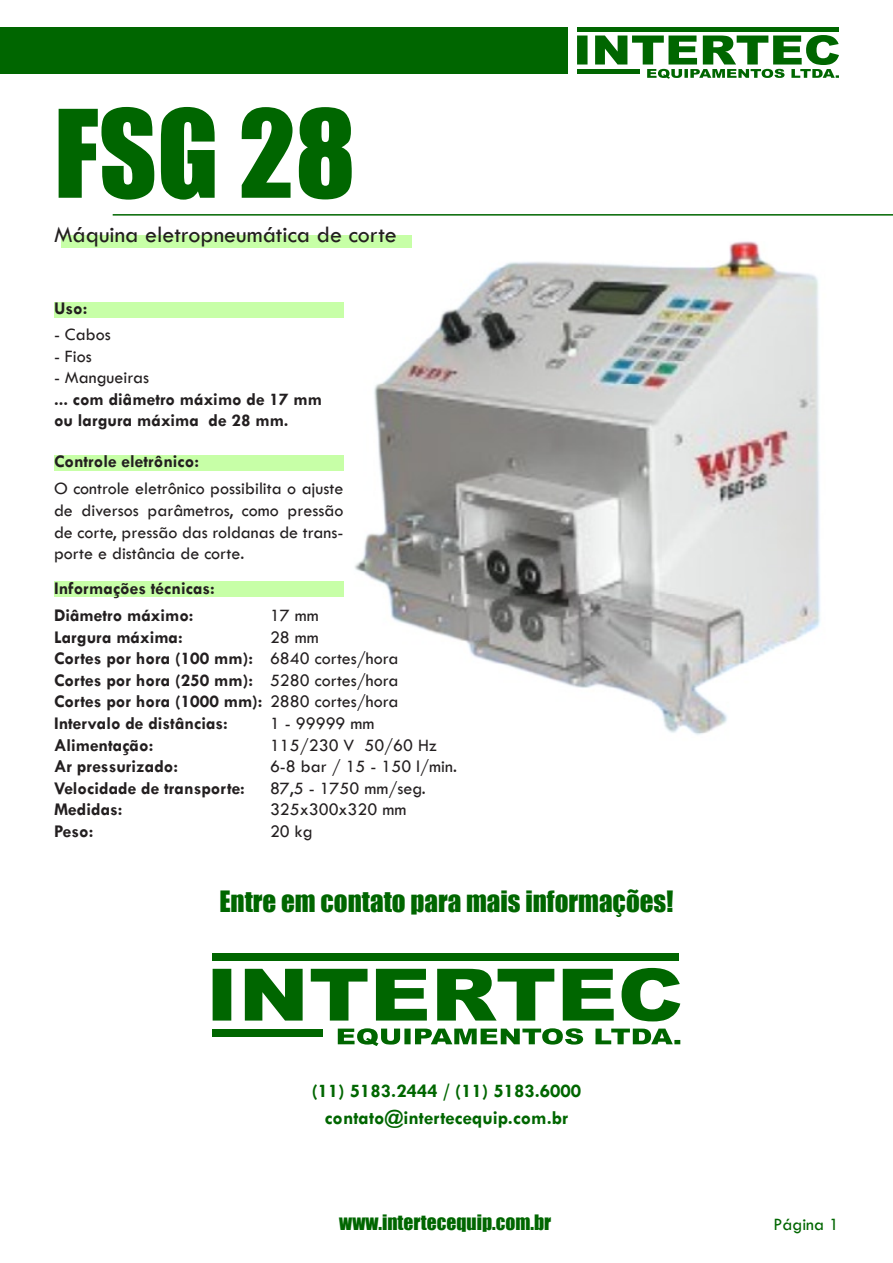
<style>
.page{position:relative;width:893px;height:1263px;background:#fff}
.page>*{position:absolute;margin:0;border:0;box-sizing:border-box;transform-origin:0 0}
.t1{font:112.5px "Impact";color:#060}
.t2{font:27px "Impact";color:#060}
.t3{font:24px "Tw Cen";color:#231f20}
.t4{font:700 19.5px "Tw Cen";color:#060}
.t5{font:19.5px "Impact";color:#060}
.t6{font:700 18px/21.6px "Tw Cen";color:#231f20}
.t7{font:18px/21.6px "Tw Cen";color:#231f20;text-align:justify}
.t8{font:18px "Tw Cen";color:#060}
.s1{font-weight:400}
</style>
<div class="page">
<svg style="left:577px;top:35px;width:262px;height:44px"></svg>
<hr style="left:577px;top:27px;width:261px;height:4px;background:#060">
<hr style="left:577px;top:69px;width:62px;height:4px;background:#060">
<div style="left:0;top:27px;width:568px;height:46px;background:#060"></div>
<img style="left:306px;top:241px;width:514px;height:494px">
<div style="left:62px;top:235px;width:350px;height:13px;background:#c7ffa7"></div>
<hr style="left:113px;top:214px;width:780px;height:2px;background:#060">
<div style="left:54px;top:302px;width:289px;height:16px;background:#c7ffa7"></div>
<div style="left:54px;top:455px;width:289px;height:15px;background:#c7ffa7"></div>
<div style="left:54px;top:582px;width:289px;height:15px;background:#c7ffa7"></div>
<svg style="left:213px;top:968px;width:467px;height:53px"></svg>
<svg style="left:338px;top:1028px;width:342px;height:18px"></svg>
<div style="left:213px;top:953px;width:466px;height:8px;background:#060"></div>
<div style="left:213px;top:1029px;width:110px;height:7px;background:#060"></div>
<p class="t1" style="left:54px;top:66px;width:303px">FSG 28</p>
<p class="t3" style="left:54px;top:220px;width:344px">Máquina eletropneumática de corte</p>
<p class="t6" style="left:54px;top:297px;width:35px">Uso:</p>
<p class="t7" style="left:54px;top:323px;width:58px">- Cabos</p>
<p class="t7" style="left:54px;top:345px;width:39px">- Fios</p>
<p class="t7" style="left:54px;top:367px;width:97px">- Mangueiras</p>
<p class="t6" style="left:54px;top:388px;width:269px">... com diâmetro máximo de 17 mm ou largura máxima de 28 mm.</p>
<p class="t6" style="left:54px;top:450px;width:147px">Controle eletrônico:</p>
<p class="t7" style="left:54px;top:478px;width:291px">O controle eletrônico possibilita o ajuste de diversos parâmetros, como pressão de corte, pressão das roldanas de trans&shy;porte e distância de corte.</p>
<p class="t6" style="left:54px;top:577px;width:162px">Informações técnicas:</p>
<p class="t6" style="left:54px;top:604px;width:141px">Diâmetro máximo:</p>
<p class="t7" style="left:270px;top:604px;width:50px">17 mm</p>
<p class="t6" style="left:54px;top:626px;width:130px">Largura máxima:</p>
<p class="t7" style="left:270px;top:626px;width:50px">28 mm</p>
<p class="t6" style="left:54px;top:647px;width:346px">Cortes por hora (100 mm): <span class="s1">6840 cortes/hora</span></p>
<p class="t6" style="left:54px;top:669px;width:346px">Cortes por hora (250 mm): <span class="s1">5280 cortes/hora</span></p>
<p class="t6" style="left:54px;top:690px;width:346px">Cortes por hora (1000 mm): <span class="s1">2880 cortes/hora</span></p>
<p class="t6" style="left:54px;top:712px;width:175px">Intervalo de distâncias:</p>
<p class="t7" style="left:270px;top:712px;width:106px">1 - 99999 mm</p>
<p class="t6" style="left:54px;top:734px;width:101px">Alimentação:</p>
<p class="t7" style="left:270px;top:734px;width:168px">115/230 V 50/60 Hz</p>
<p class="t6" style="left:54px;top:755px;width:126px">Ar pressurizado:</p>
<p class="t7" style="left:270px;top:756px;width:188px">6-8 bar / 15 - 150 l/min.</p>
<p class="t6" style="left:54px;top:777px;width:192px">Velocidade de transporte:</p>
<p class="t7" style="left:270px;top:777px;width:157px">87,5 - 1750 mm/seg.</p>
<p class="t6" style="left:54px;top:798px;width:70px">Medidas:</p>
<p class="t7" style="left:270px;top:799px;width:138px">325x300x320 mm</p>
<p class="t6" style="left:54px;top:820px;width:41px">Peso:</p>
<p class="t7" style="left:270px;top:820px;width:44px">20 kg</p>
<p class="t2" style="left:219px;top:881px;width:456px">Entre em contato para mais informações!</p>
<p class="t4" style="left:312px;top:1079px;width:271px">(11) 5183.2444 / (11) 5183.6000</p>
<p class="t4" style="left:325px;top:1106px;width:245px">contato@intertecequip.com.br</p>
<p class="t5" style="left:339px;top:1207px;width:213px">www.intertecequip.com.br</p>
<p class="t8" style="left:773px;top:1214px;width:67px">Página 1</p>
</div>
